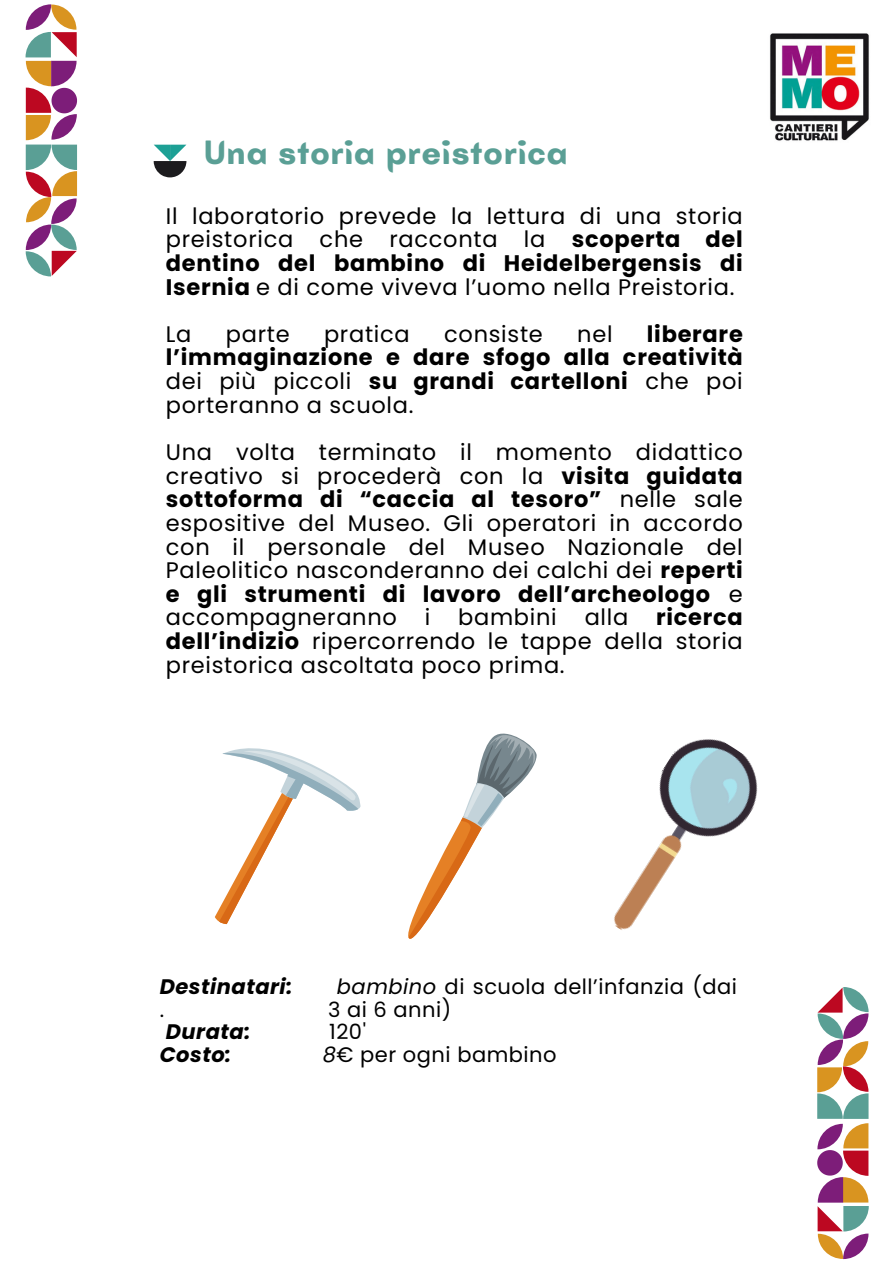
<style>
.page{position:relative;width:894px;height:1264px;background:#fff}
.page>*{position:absolute;margin:0;border:0;box-sizing:border-box;transform-origin:0 0}
.t1{font:700 34.5px "Batangas";letter-spacing:.03em;color:#5a9f95}
.t2{font:22.5px/23.7px "Poppins";letter-spacing:.03em;color:#000;text-align:justify}
.t3{font:700 22.5px/23.7px "Poppins";letter-spacing:.03em;color:#000;text-align:justify}
.t4{font:21px "Poppins";letter-spacing:.025em;color:#000}
.t5{font:italic 700 21px "Poppins";letter-spacing:.025em;color:#000}
.s1{font-weight:700}
.s2{font-weight:400}
.s3{font-style:italic}
</style>
<div class="page">
<svg style="left:154px;top:145px;width:32px;height:32px"></svg>
<img style="left:770px;top:33px;width:99px;height:108px">
<svg style="left:26px;top:4px;width:51px;height:272px"></svg>
<svg style="left:817px;top:987px;width:51px;height:271px"></svg>
<svg style="left:215px;top:748px;width:146px;height:177px"></svg>
<svg style="left:408px;top:733px;width:129px;height:206px"></svg>
<img style="left:614px;top:739px;width:144px;height:191px">
<p class="t1" style="left:204px;top:132px;width:365px">Una storia preistorica</p>
<h1 class="t2" style="left:166px;top:204px;width:578px">Il laboratorio prevede la lettura di una storia preistorica che racconta la <span class="s1">scoperta del dentino del bambino di Heidelbergensis di Isernia</span> e di come viveva l’uomo nella Preistoria.</h1>
<p class="t2" style="left:166px;top:322px;width:27px">La</p>
<p class="t2" style="left:226px;top:322px;width:65px">parte</p>
<p class="t2" style="left:324px;top:322px;width:87px">pratica</p>
<p class="t2" style="left:444px;top:322px;width:100px">consiste</p>
<p class="t2" style="left:577px;top:322px;width:37px">nel</p>
<p class="t3" style="left:166px;top:322px;width:578px;text-indent:481px">liberare l’immaginazione e dare sfogo alla creatività <span class="s2">dei più piccoli</span> su grandi cartelloni <span class="s2">che poi porteranno a scuola.</span></p>
<p class="t2" style="left:166px;top:440px;width:578px">Una volta terminato il momento didattico creativo si procederà con la <span class="s1">visita guidata sottoforma di “caccia al tesoro”</span> nelle sale espositive del Museo. Gli operatori in accordo con il personale del Museo Nazionale del Paleolitico nasconderanno dei calchi dei <span class="s1">reperti e gli strumenti di lavoro dell’archeologo</span> e accompagneranno i bambini alla <span class="s1">ricerca dell’indizio</span> ripercorrendo le tappe della storia preistorica ascoltata poco prima.</p>
<p class="t5" style="left:160px;top:972px;width:134px">Destinatari:</p>
<p class="t4" style="left:337px;top:972px;width:401px"><span class="s3">bambino</span> di scuola dell’infanzia (dai</p>
<p class="t5" style="left:166px;top:1017px;width:86px">Durata:</p>
<p class="t4" style="left:329px;top:1017px;width:38px">120'</p>
<p class="t5" style="left:160px;top:1039px;width:73px">Costo:</p>
<p class="t4" style="left:323px;top:1039px;width:235px"><span class="s3">8</span>€ per ogni bambino</p>
</div>
